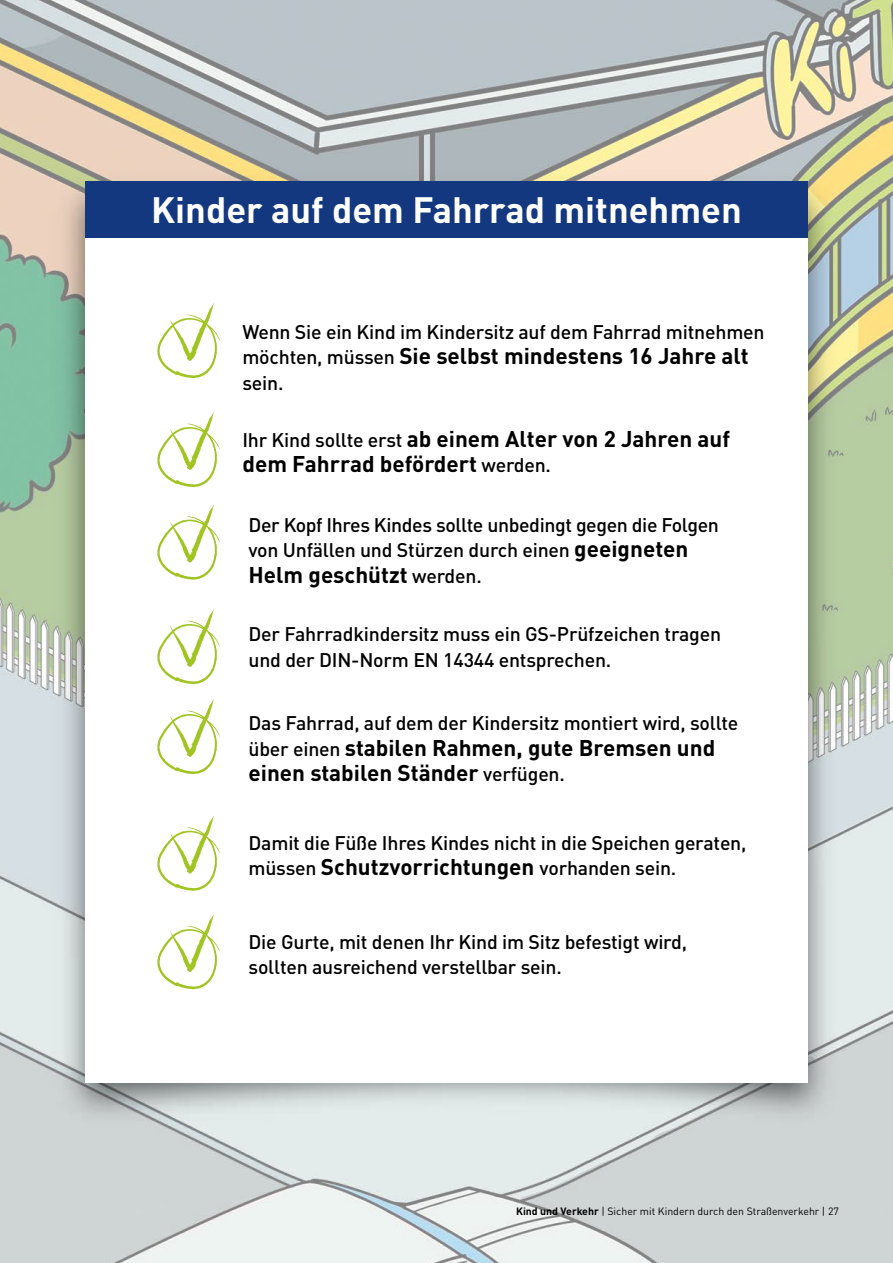
<style>
.page{position:relative;width:893px;height:1263px;background:#fff}
.page>*{position:absolute;margin:0;border:0;box-sizing:border-box;transform-origin:0 0}
.t1{font:700 36.3px "DINOT";color:#fff}
.t2{font:700 22.5px/25.5px "DINOT";color:#000}
.t3{font:500 19.5px/25.5px "DINOT";letter-spacing:-.01em;color:#000}
.t4{font:10.5px "DINOT";color:#000}
.s1{font-weight:500;font-size:19.5px}
.s2{font-weight:700;font-size:22.5px}
.s3{font-weight:700}
</style>
<div class="page">
<img style="left:0;top:0;width:893px;height:1263px">
<img style="left:0;top:153px;width:893px;height:1050px">
<div style="left:85px;top:181px;width:723px;height:56px;background:#14387f"></div>
<div style="left:85px;top:238px;width:722px;height:844px;background:#fff"></div>
<svg style="left:157px;top:303px;width:63px;height:75px"></svg>
<svg style="left:157px;top:412px;width:63px;height:75px"></svg>
<svg style="left:157px;top:504px;width:63px;height:76px"></svg>
<svg style="left:157px;top:609px;width:63px;height:75px"></svg>
<svg style="left:157px;top:699px;width:63px;height:75px"></svg>
<svg style="left:157px;top:815px;width:63px;height:76px"></svg>
<svg style="left:157px;top:914px;width:63px;height:75px"></svg>
<h1 class="t1" style="left:151px;top:186px;width:592px">Kinder auf dem Fahrrad mitnehmen</h1>
<p class="t3" style="left:242px;top:319px;width:524px">Wenn Sie ein Kind im Kindersitz auf dem Fahrrad mitnehmen</p>
<p class="t2" style="left:242px;top:343px;width:508px"><span class="s1">möchten, müssen</span> Sie selbst mindestens 16 Jahre alt</p>
<p class="t3" style="left:242px;top:370px;width:43px">sein.</p>
<p class="t2" style="left:242px;top:425px;width:489px"><span class="s1">Ihr Kind sollte erst</span> ab einem Alter von 2 Jahren auf dem Fahrrad befördert <span class="s1">werden.</span></p>
<p class="t3" style="left:248px;top:511px;width:472px">Der Kopf Ihres Kindes sollte unbedingt gegen die Folgen von Unfällen und Stürzen durch einen <span class="s2">geeigneten</span></p>
<p class="t2" style="left:248px;top:561px;width:235px">Helm geschützt <span class="s1">werden.</span></p>
<p class="t3" style="left:248px;top:621px;width:474px">Der Fahrradkindersitz muss ein GS-Prüfzeichen tragen und der DIN-Norm EN 14344 entsprechen.</p>
<p class="t3" style="left:248px;top:710px;width:491px">Das Fahrrad, auf dem der Kindersitz montiert wird, sollte</p>
<p class="t2" style="left:248px;top:734px;width:468px"><span class="s1">über einen</span> stabilen Rahmen, gute Bremsen und einen stabilen Ständer <span class="s1">verfügen.</span></p>
<p class="t3" style="left:248px;top:830px;width:499px">Damit die Füße Ihres Kindes nicht in die Speichen geraten, müssen <span class="s2">Schutzvorrichtungen</span> vorhanden sein.</p>
<p class="t3" style="left:248px;top:928px;width:440px">Die Gurte, mit denen Ihr Kind im Sitz befestigt wird, sollten ausreichend verstellbar sein.</p>
<p class="t4" style="left:516px;top:1204px;width:324px"><span class="s3">Kind und Verkehr</span> | Sicher mit Kindern durch den Straßenverkehr | 27</p>
</div>
